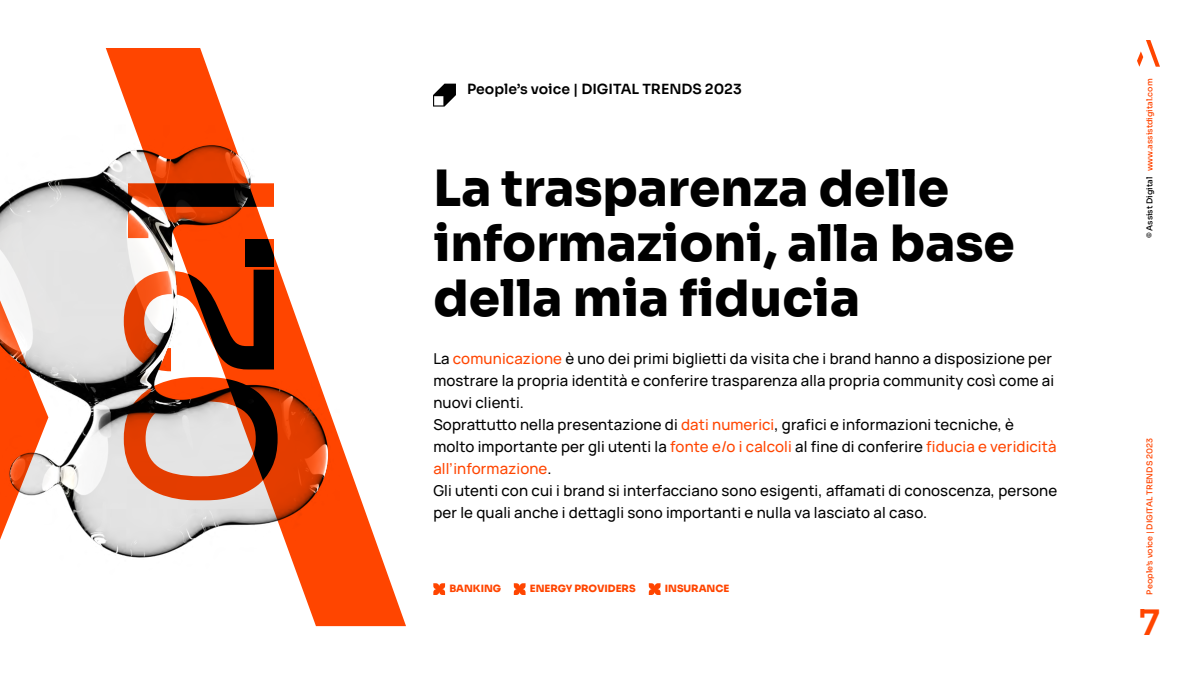
<style>
.page{position:relative;width:1200px;height:675px;background:#fff}
.page>*{position:absolute;margin:0;border:0;box-sizing:border-box;transform-origin:0 0}
.t1{font:500 200px "Sora";color:#ff4500}
.t2{font:800 50px/55px "Sora";color:#000}
.t3{font:600 35px "Sora";color:#ff4500}
.t4{font:200 15px/22px "Manrope";letter-spacing:.01em;color:#000}
.t5{font:600 14px "Sora";color:#000}
.t6{font:800 10px "Sora";color:#ff4500}
.t7{font:500 8px "Sora";color:#ff4500}
.s1{color:#ff4500}
.s2{color:#000}
</style>
<div class="page">
<svg style="left:1137px;top:40px;width:23px;height:27px"></svg>
<svg style="left:433px;top:583px;width:12px;height:12px"></svg>
<svg style="left:514px;top:583px;width:12px;height:12px"></svg>
<svg style="left:649px;top:583px;width:12px;height:12px"></svg>
<svg style="left:106px;top:48px;width:300px;height:578px"></svg>
<svg style="left:433px;top:84px;width:23px;height:23px"></svg>
<img style="left:0;top:67px;width:340px;height:560px">
<h1 class="t1" style="left:38px;top:514px;width:354px;rotate:-90deg">02.1</h1>
<p class="t5" style="left:467px;top:78px;width:276px">People’s voice | DIGITAL TRENDS 2023</p>
<h2 class="t2" style="left:433px;top:156px;width:583px">La trasparenza delle informazioni, alla base della mia fiducia</h2>
<p class="t4" style="left:433px;top:347px;width:625px">La <span class="s1">comunicazione</span> è uno dei primi biglietti da visita che i brand hanno a disposizione per mostrare la propria identità e conferire trasparenza alla propria community così come ai nuovi clienti.<br>Soprattutto nella presentazione di <span class="s1">dati numerici</span>, grafici e informazioni tecniche, è molto importante per gli utenti la <span class="s1">fonte e/o i calcoli</span> al fine di conferire <span class="s1">fiducia e veridicità all’informazione</span>.<br>Gli utenti con cui i brand si interfacciano sono esigenti, affamati di conoscenza, persone per le quali anche i dettagli sono importanti e nulla va lasciato al caso.</p>
<p class="t6" style="left:449px;top:581px;width:53px">BANKING</p>
<p class="t6" style="left:530px;top:581px;width:107px">ENERGY PROVIDERS</p>
<p class="t6" style="left:665px;top:581px;width:66px">INSURANCE</p>
<p class="t7" style="left:1143px;top:238px;width:161px;rotate:-90deg"><span class="s2">© Assist Digital</span> www.assistdigital.com</p>
<p class="t7" style="left:1143px;top:594px;width:158px;rotate:-90deg">People’s voice | DIGITAL TRENDS 2023</p>
<h3 class="t3" style="left:1139px;top:593px;width:22px">7</h3>
</div>
